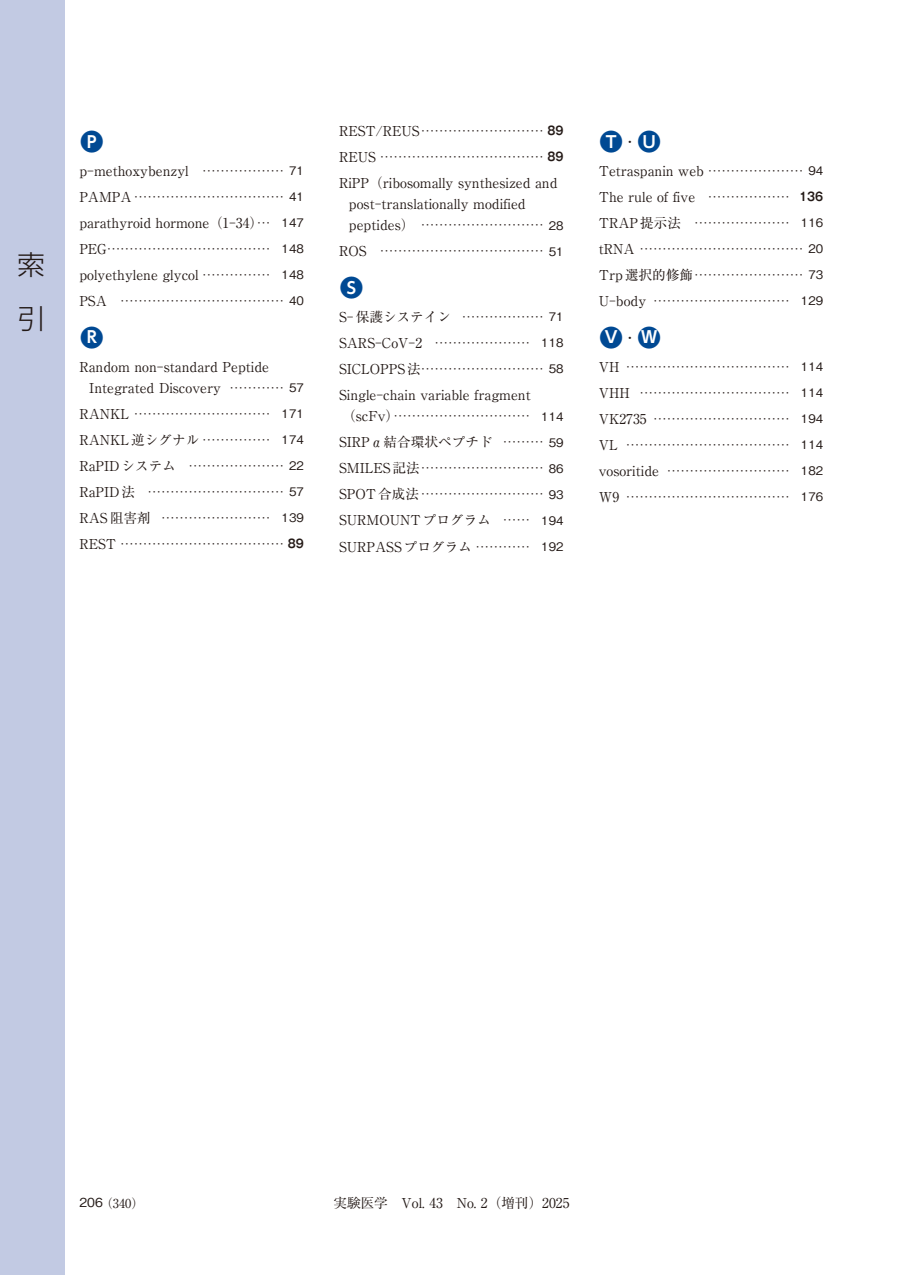
<style>
.page{position:relative;width:903px;height:1275px;background:#fff}
.page>*{position:absolute;margin:0;border:0;box-sizing:border-box;transform-origin:0 0}
.t1{font:27.3px/54.6px "UD Shin Go Pr 6 Light 90 pv RKSJ H";color:#231916}
.t2{font:24.85px "UD Shin Go Pr 6 De Bold 90 pv RKSJ H";color:#004993}
.t3{font:13.65px/26.1px "Ryumin Pr 6 Regular 90 pv RKSJ H";color:#231916}
.t4{font:13.65px/26.1px "Ryumin Pr 6 Light 90 pv RKSJ H";color:#231916;text-align:justify}
.t5{font:12.42px "Ryumin Pr 6 Regular 90 pv RKSJ H";color:#231916}
.t6{font:12.42px "Gothic BBB Pr 6 Medium 90 pv RKSJ H";color:#231916}
.s1{font-size:16.1px;color:#fff}
.s2{font-family:"Ryumin Pr 6 Light 90 pv RKSJ H"}
.s3{font-family:"Gothic BBB Pr 6 Medium 90 pv RKSJ H";font-size:11.72px}
.s4{font-family:"Ryumin Pr 6 Regular 90 pv RKSJ H"}
.s5{font-family:"Gothic MB101 Pr 6 De Bold 90 pv RKSJ H";font-size:11.72px}
</style>
<div class="page">
<div style="left:0;top:0;width:64px;height:1275px;background:#c2cae3"></div>
<h1 class="t1" style="left:17px;top:241px;width:28px">索引</h1>
<h2 class="t2" style="left:79px;top:132px;width:26px">●<span class="s1">Ｐ</span></h2>
<p class="t3" style="left:79px;top:159px;width:226px">p-methoxybenzyl <span class="s2">………………</span> <span class="s3">71</span></p>
<p class="t4" style="left:79px;top:185px;width:226px"><span class="s4">PAMPA</span> …………………………… <span class="s3">41</span></p>
<p class="t3" style="left:79px;top:211px;width:226px">parathyroid hormone（1-34）<span class="s2">…</span> <span class="s3">147</span></p>
<p class="t4" style="left:79px;top:238px;width:226px"><span class="s4">PEG</span> ……………………………… <span class="s3">148</span></p>
<p class="t3" style="left:79px;top:264px;width:226px">polyethylene glycol <span class="s2">……………</span> <span class="s3">148</span></p>
<p class="t4" style="left:79px;top:290px;width:226px"><span class="s4">PSA</span> ……………………………… <span class="s3">40</span></p>
<h2 class="t2" style="left:79px;top:328px;width:26px">●<span class="s1">Ｒ</span></h2>
<p class="t3" style="left:89px;top:358px;width:216px;line-height:21px;text-indent:-10px">Random non-standard Peptide<br>Integrated Discovery <span class="s2">…………</span> <span class="s3">57</span></p>
<p class="t4" style="left:79px;top:402px;width:226px"><span class="s4">RANKL</span> ………………………… <span class="s3">171</span></p>
<p class="t3" style="left:79px;top:428px;width:226px">RANKL逆シグナル <span class="s2">……………</span> <span class="s3">174<br></span>RaPIDシステム <span class="s2">…………………</span> <span class="s3">22</span></p>
<p class="t4" style="left:79px;top:481px;width:226px"><span class="s4">RaPID法</span> ………………………… <span class="s3">57<br></span><span class="s4">RAS阻害剤</span> …………………… <span class="s3">139<br></span><span class="s4">REST</span> ……………………………… <span class="s5">89</span></p>
<p class="t3" style="left:339px;top:120px;width:226px">REST/REUS <span class="s2">………………………</span> <span class="s5">89</span></p>
<p class="t4" style="left:339px;top:146px;width:226px"><span class="s4">REUS</span> ……………………………… <span class="s5">89</span></p>
<p class="t3" style="left:349px;top:174px;width:216px;line-height:21px;text-indent:-10px">RiPP（ribosomally synthesized and post-translationally modified peptides） <span class="s2">………………………</span> <span class="s3">28</span></p>
<p class="t4" style="left:339px;top:240px;width:226px"><span class="s4">ROS</span> ……………………………… <span class="s3">51</span></p>
<h2 class="t2" style="left:339px;top:278px;width:26px">●<span class="s1">Ｓ</span></h2>
<p class="t3" style="left:339px;top:306px;width:226px;text-align:justify">S-保護システイン <span class="s2">………………</span> <span class="s3">71<br></span>SARS-CoV-2 <span class="s2">…………………</span> <span class="s3">118<br></span>SICLOPPS法<span class="s2">………………………</span> <span class="s3">58<br></span>Single-chain variable fragment</p>
<p class="t4" style="left:342px;top:405px;width:223px"><span class="s4">（scFv）</span>………………………… <span class="s3">114</span></p>
<p class="t3" style="left:339px;top:431px;width:226px">SIRPα結合環状ペプチド <span class="s2">………</span> <span class="s3">59</span></p>
<p class="t4" style="left:339px;top:457px;width:226px"><span class="s4">SMILES記法</span> ……………………… <span class="s3">86<br></span><span class="s4">SPOT合成法</span> ……………………… <span class="s3">93</span></p>
<p class="t3" style="left:339px;top:509px;width:226px">SURMOUNTプログラム <span class="s2">……</span> <span class="s3">194<br></span>SURPASSプログラム <span class="s2">…………</span> <span class="s3">192</span></p>
<h2 class="t2" style="left:599px;top:132px;width:64px">●<span class="s1">Ｔ</span><sup>・</sup> ●<span class="s1">Ｕ</span></h2>
<p class="t3" style="left:599px;top:159px;width:226px;text-align:justify">Tetraspanin web <span class="s2">…………………</span> <span class="s3">94<br></span>The rule of five <span class="s2">………………</span> <span class="s5">136<br></span>TRAP提示法 <span class="s2">…………………</span> <span class="s3">116</span></p>
<p class="t4" style="left:599px;top:238px;width:226px"><span class="s4">tRNA</span> ……………………………… <span class="s3">20</span></p>
<p class="t3" style="left:599px;top:264px;width:226px">Trp選択的修飾 <span class="s2">……………………</span> <span class="s3">73</span></p>
<p class="t4" style="left:599px;top:290px;width:226px"><span class="s4">U-body</span> ………………………… <span class="s3">129</span></p>
<h2 class="t2" style="left:599px;top:328px;width:64px">●<span class="s1">Ｖ</span><sup>・</sup> ●<span class="s1">Ｗ</span></h2>
<p class="t4" style="left:599px;top:355px;width:226px"><span class="s4">VH</span> ……………………………… <span class="s3">114<br></span><span class="s4">VHH</span> …………………………… <span class="s3">114<br></span><span class="s4">VK2735</span> ………………………… <span class="s3">194<br></span><span class="s4">VL</span> ……………………………… <span class="s3">114</span></p>
<p class="t3" style="left:599px;top:460px;width:226px">vosoritide <span class="s2">………………………</span> <span class="s3">182</span></p>
<p class="t4" style="left:599px;top:486px;width:226px"><span class="s4">W9</span> ……………………………… <span class="s3">176</span></p>
<p class="t6" style="left:79px;top:1198px;width:25px">206</p>
<p class="t3" style="left:333px;top:1191px;width:238px">実験医学　Vol. 43　No. 2（増刊）2025</p>
<p class="t5" style="left:100px;top:1198px;width:45px">（340）</p>
</div>
